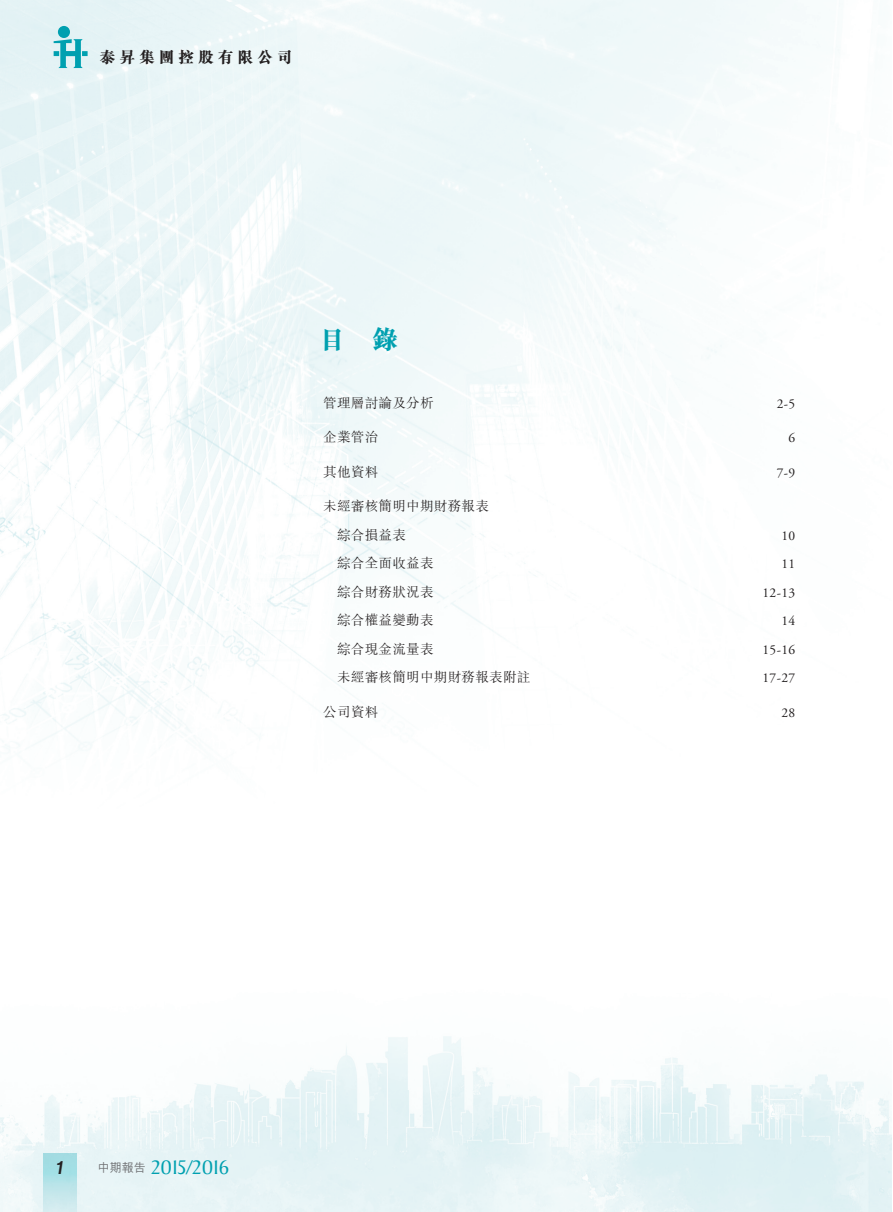
<style>
.page{position:relative;width:893px;height:1212px;background:#fff}
.page>*{position:absolute;margin:0;border:0;box-sizing:border-box;transform-origin:0 0}
.t1{font:800 25.5px "M Sung HK";color:#00a0b0}
.t2{font:21px "Baker Signet Std";color:#00a0b0}
.t3{font:italic 700 18px "Helvetica LT Std";color:#231f20;scale:.88 1}
.t4{font:800 15.75px "M Sung HK";letter-spacing:.25em;color:#231f20}
._1__內文{font:300 13.5px "M Sung HK";letter-spacing:.025em;color:#231f20}
._1__內文-2{font:13.5px "Adobe Garamond Pro";letter-spacing:.025em;color:#231f20}
.s1{font-family:"M Hei HK";font-weight:500;font-size:12px;color:#6c6d70}
</style>
<div class="page">
<img style="left:0;top:0;width:891px;height:1212px">
<svg style="left:54px;top:26px;width:34px;height:42px"></svg>
<div style="left:44px;top:1154px;width:33px;height:58px;background:linear-gradient(to bottom,#96dae1,#d6ecf0)"></div>
<p class="t4" style="left:100px;top:49px;width:194px">泰昇集團控股有限公司</p>
<h1 class="t1" style="left:320px;top:326px;width:80px">目 錄</h1>
<p class="_1__內文" style="left:323px;top:393px;width:112px">管理層討論及分析</p>
<p class="_1__內文-2" style="left:777px;top:395px;width:20px">2-5</p>
<p class="_1__內文" style="left:323px;top:428px;width:57px">企業管治</p>
<p class="_1__內文-2" style="left:788px;top:430px;width:8px">6</p>
<p class="_1__內文" style="left:323px;top:462px;width:57px">其他資料</p>
<p class="_1__內文-2" style="left:777px;top:464px;width:20px">7-9</p>
<p class="_1__內文" style="left:323px;top:497px;width:167px">未經審核簡明中期財務報表</p>
<p class="_1__內文" style="left:337px;top:525px;width:70px">綜合損益表</p>
<p class="_1__內文-2" style="left:781px;top:527px;width:15px">10</p>
<p class="_1__內文" style="left:337px;top:554px;width:98px">綜合全面收益表</p>
<p class="_1__內文-2" style="left:781px;top:556px;width:15px">11</p>
<p class="_1__內文" style="left:337px;top:582px;width:98px">綜合財務狀況表</p>
<p class="_1__內文-2" style="left:762px;top:584px;width:34px">12-13</p>
<p class="_1__內文" style="left:337px;top:611px;width:98px">綜合權益變動表</p>
<p class="_1__內文-2" style="left:781px;top:613px;width:15px">14</p>
<p class="_1__內文" style="left:337px;top:639px;width:98px">綜合現金流量表</p>
<p class="_1__內文-2" style="left:762px;top:641px;width:34px">15-16</p>
<p class="_1__內文" style="left:337px;top:668px;width:195px">未經審核簡明中期財務報表附註</p>
<p class="_1__內文-2" style="left:762px;top:670px;width:34px">17-27</p>
<p class="_1__內文" style="left:323px;top:702px;width:57px">公司資料</p>
<p class="_1__內文-2" style="left:781px;top:704px;width:15px">28</p>
<p class="t3" style="left:56px;top:1156px;width:12px">1</p>
<h2 class="t2" style="left:98px;top:1156px;width:133px"><span class="s1">中期報告</span> 2015/2016</h2>
</div>
